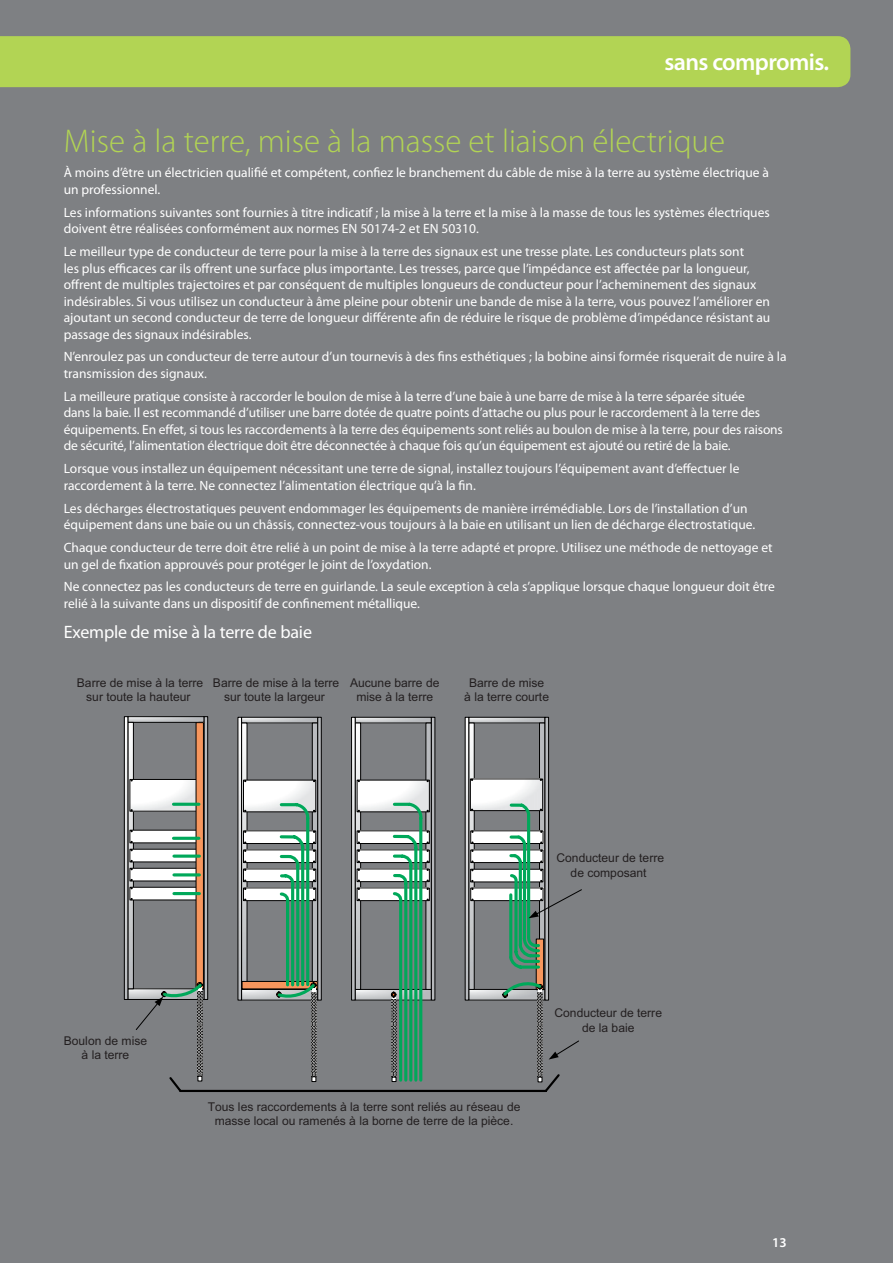
<style>
.page{position:relative;width:893px;height:1263px;background:#7e8083}
.page>*{position:absolute;margin:0;border:0;box-sizing:border-box;transform-origin:0 0}
.t1{font:300 33px "Myriad Pro";color:#b2d454}
.t2{font:600 24px "Myriad Pro";letter-spacing:-.025em;color:#fff}
.t3{font:18px "Myriad Pro";letter-spacing:-.01em;color:#fff}
.t4{font:13.5px/16.5px "Myriad Pro";color:#fff}
.t5{font:600 13.5px "Myriad Pro";color:#fff}
.t6{font:12.15px/14.5px "Arial";color:#231f20;text-align:center}
</style>
<div class="page">
<div style="left:0;top:36px;width:850px;height:51px;background:#b2d454"></div>
<div style="left:431px;top:717px;width:4px;height:283px;border:1px solid #000"></div>
<div style="left:351px;top:717px;width:4px;height:283px;border:1px solid #000"></div>
<div style="left:128px;top:716px;width:76px;height:6px;border:1px solid #000"></div>
<div style="left:204px;top:716px;width:4px;height:283px;border:1px solid #000"></div>
<div style="left:124px;top:716px;width:4px;height:283px;border:1px solid #000"></div>
<div style="left:545px;top:717px;width:4px;height:283px;border:1px solid #000"></div>
<div style="left:465px;top:717px;width:4px;height:283px;border:1px solid #000"></div>
<svg style="left:241px;top:723px;width:77px;height:78px"></svg>
<svg style="left:355px;top:723px;width:76px;height:78px"></svg>
<svg style="left:197px;top:801px;width:347px;height:271px"></svg>
<svg style="left:169px;top:1072px;width:391px;height:20px"></svg>
<svg style="left:128px;top:722px;width:76px;height:308px"></svg>
<svg style="left:469px;top:723px;width:113px;height:275px"></svg>
<svg style="left:549px;top:1040px;width:30px;height:19px"></svg>
<h2 class="t2" style="left:664px;top:49px;width:166px">sans compromis.</h2>
<h1 class="t1" style="left:64px;top:123px;width:663px">Mise à la terre, mise à la masse et liaison électrique</h1>
<p class="t4" style="left:64px;top:165px;width:707px">À moins d’être un électricien qualifié et compétent, confiez le branchement du câble de mise à la terre au système électrique à un professionnel.</p>
<p class="t4" style="left:64px;top:204px;width:708px">Les informations suivantes sont fournies à titre indicatif ; la mise à la terre et la mise à la masse de tous les systèmes électriques doivent être réalisées conformément aux normes EN 50174-2 et EN 50310.</p>
<p class="t4" style="left:64px;top:244px;width:708px">Le meilleur type de conducteur de terre pour la mise à la terre des signaux est une tresse plate. Les conducteurs plats sont<br>les plus efficaces car ils offrent une surface plus importante. Les tresses, parce que l’impédance est affectée par la longueur, offrent de multiples trajectoires et par conséquent de multiples longueurs de conducteur pour l’acheminement des signaux indésirables. Si vous utilisez un conducteur à âme pleine pour obtenir une bande de mise à la terre, vous pouvez l’améliorer en ajoutant un second conducteur de terre de longueur différente afin de réduire le risque de problème d’impédance résistant au passage des signaux indésirables.</p>
<p class="t4" style="left:64px;top:349px;width:724px">N’enroulez pas un conducteur de terre autour d’un tournevis à des fins esthétiques ; la bobine ainsi formée risquerait de nuire à la transmission des signaux.</p>
<p class="t4" style="left:64px;top:388px;width:721px">La meilleure pratique consiste à raccorder le boulon de mise à la terre d’une baie à une barre de mise à la terre séparée située<br>dans la baie. Il est recommandé d’utiliser une barre dotée de quatre points d’attache ou plus pour le raccordement à la terre des équipements. En effet, si tous les raccordements à la terre des équipements sont reliés au boulon de mise à la terre, pour des raisons de sécurité, l’alimentation électrique doit être déconnectée à chaque fois qu’un équipement est ajouté ou retiré de la baie.</p>
<p class="t4" style="left:64px;top:461px;width:677px">Lorsque vous installez un équipement nécessitant une terre de signal, installez toujours l’équipement avant d’effectuer le raccordement à la terre. Ne connectez l’alimentation électrique qu’à la fin.</p>
<p class="t4" style="left:64px;top:500px;width:693px">Les décharges électrostatiques peuvent endommager les équipements de manière irrémédiable. Lors de l’installation d’un équipement dans une baie ou un châssis, connectez-vous toujours à la baie en utilisant un lien de décharge électrostatique.</p>
<p class="t4" style="left:64px;top:539px;width:710px">Chaque conducteur de terre doit être relié à un point de mise à la terre adapté et propre. Utilisez une méthode de nettoyage et un gel de fixation approuvés pour protéger le joint de l’oxydation.</p>
<p class="t4" style="left:64px;top:579px;width:713px">Ne connectez pas les conducteurs de terre en guirlande. La seule exception à cela s’applique lorsque chaque longueur doit être relié à la suivante dans un dispositif de confinement métallique.</p>
<h3 class="t3" style="left:64px;top:622px;width:250px">Exemple de mise à la terre de baie</h3>
<p class="t6" style="left:77px;top:675px;width:128px">Barre de mise à la terre sur toute la hauteur</p>
<p class="t6" style="left:213px;top:675px;width:128px">Barre de mise à la terre sur toute la largeur</p>
<p class="t6" style="left:350px;top:675px;width:91px">Aucune barre de mise à la terre</p>
<p class="t6" style="left:464px;top:675px;width:86px">Barre de mise à la terre courte</p>
<p class="t6" style="left:556px;top:851px;width:109px">Conducteur de terre de composant</p>
<p class="t6" style="left:64px;top:1033px;width:85px">Boulon de mise à la terre</p>
<p class="t6" style="left:208px;top:1099px;width:314px">Tous les raccordements à la terre sont reliés au réseau de masse local ou ramenés à la borne de terre de la pièce.</p>
<p class="t6" style="left:554px;top:1005px;width:109px">Conducteur de terre de la baie</p>
<p class="t5" style="left:772px;top:1235px;width:16px">13</p>
</div>
